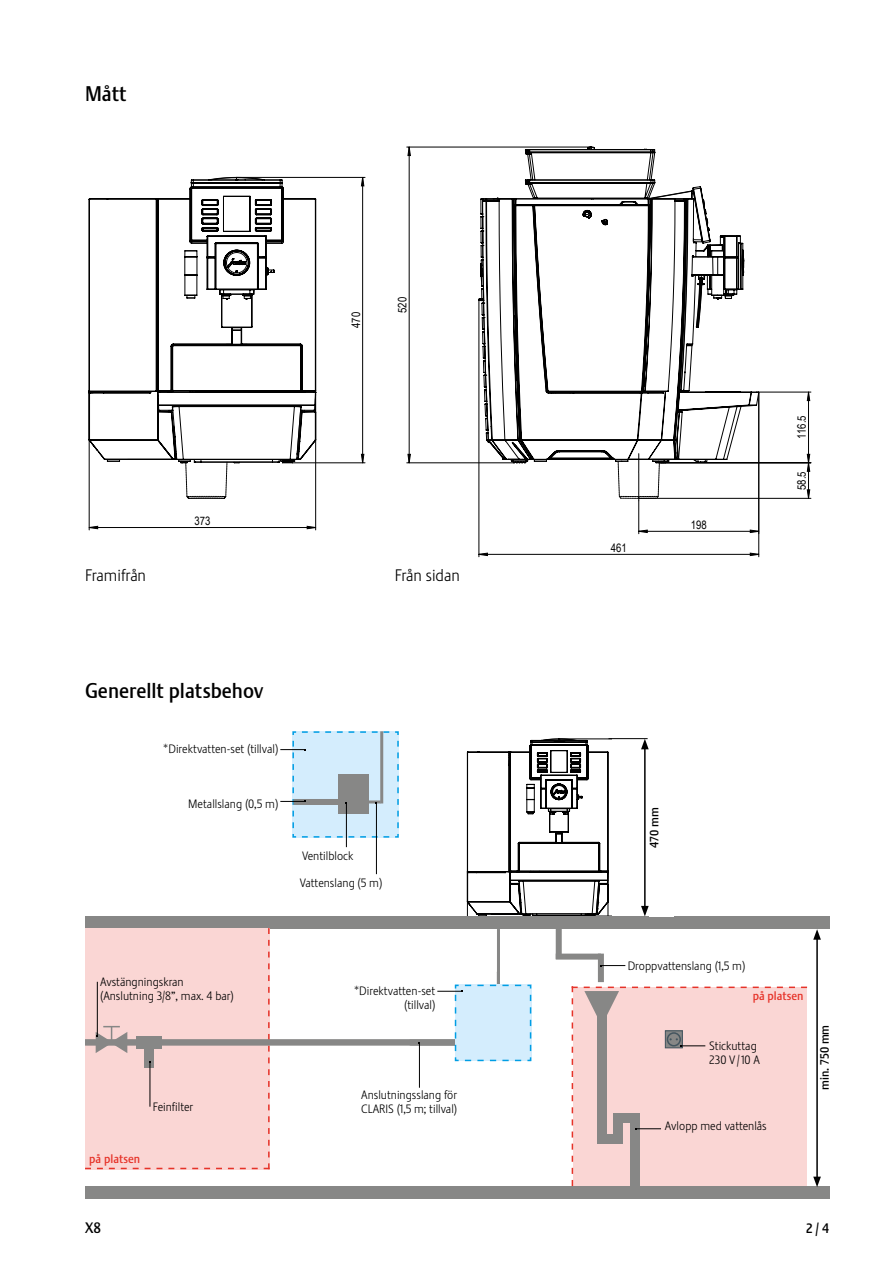
<style>
.page{position:relative;width:893px;height:1263px;background:#fff}
.page>*{position:absolute;margin:0;border:0;box-sizing:border-box;transform-origin:0 0}
.t1{font:21px "Stalemate LF";color:#000}
.t2{font:21px "Stalemate Pro 2 J Medium";color:#000}
.t3{font:16.5px "Stalemate Pro 2 J Light";color:#000}
.t4{font:15px "Stalemate Pro 2 J Medium";color:#000}
.t5{font:13.5px "Stalemate Pro 2 J Medium";color:#000}
.t6{font:12px/14.4px "Stalemate Pro 2 J Light";color:#000}
.t7{font:12px "Stalemate Pro 2 J Medium";color:#e63329}
.t8{font:12px "Stalemate Pro 2 J Medium";color:#000}
.t9{font:11.7px "Arial Narrow";color:#000}
</style>
<div class="page">
<hr style="left:85px;top:153px;width:1px;height:391px;background:#000">
<hr style="left:85px;top:153px;width:296px;height:1px;background:#000">
<hr style="left:85px;top:1058px;width:296px;height:1px;background:#000">
<svg style="left:85px;top:177px;width:276px;height:367px"></svg>
<hr style="left:214px;top:588px;width:103px;height:1px;background:#000">
<hr style="left:207px;top:564px;width:110px;height:1px;background:#000">
<hr style="left:89px;top:393px;width:1px;height:137px;background:#000">
<hr style="left:315px;top:440px;width:1px;height:90px;background:#000">
<hr style="left:85px;top:626px;width:153px;height:1px;background:#000">
<hr style="left:85px;top:786px;width:100px;height:1px;background:#000">
<hr style="left:237px;top:177px;width:128px;height:1px;background:#000">
<hr style="left:293px;top:463px;width:72px;height:1px;background:#000">
<svg style="left:89px;top:526px;width:228px;height:18px"></svg>
<svg style="left:361px;top:177px;width:3px;height:286px"></svg>
<svg style="left:89px;top:153px;width:227px;height:329px"></svg>
<svg style="left:88px;top:176px;width:228px;height:287px"></svg>
<svg style="left:185px;top:462px;width:42px;height:37px"></svg>
<hr style="left:892px;top:707px;width:1px;height:219px;background:#000">
<hr style="left:463px;top:1262px;width:148px;height:1px;background:#000">
<hr style="left:545px;top:993px;width:64px;height:1px;background:#000">
<hr style="left:736px;top:815px;width:1px;height:111px;background:#000">
<hr style="left:541px;top:978px;width:68px;height:1px;background:#000">
<hr style="left:467px;top:956px;width:141px;height:1px;background:#000">
<hr style="left:463px;top:1017px;width:97px;height:1px;background:#000">
<hr style="left:463px;top:1116px;width:64px;height:1px;background:#000">
<hr style="left:637px;top:739px;width:1px;height:177px;background:#000">
<svg style="left:466px;top:738px;width:145px;height:178px"></svg>
<div style="left:85px;top:916px;width:744px;height:13px;background:#878786"></div>
<div style="left:85px;top:1186px;width:744px;height:13px;background:#878786"></div>
<hr style="left:644px;top:747px;width:2px;height:161px;background:#000">
<svg style="left:641px;top:906px;width:8px;height:10px"></svg>
<svg style="left:641px;top:739px;width:8px;height:10px"></svg>
<hr style="left:608px;top:738px;width:40px;height:1px;background:#000">
<div style="left:556px;top:927px;width:6px;height:32px;background:#878786"></div>
<div style="left:598px;top:953px;width:6px;height:29px;background:#878786"></div>
<div style="left:556px;top:953px;width:45px;height:6px;background:#878786"></div>
<hr style="left:816px;top:937px;width:2px;height:242px;background:#000">
<svg style="left:813px;top:1176px;width:8px;height:11px"></svg>
<svg style="left:813px;top:929px;width:8px;height:11px"></svg>
<svg style="left:572px;top:986px;width:235px;height:200px"></svg>
<svg style="left:600px;top:965px;width:25px;height:1px"></svg>
<hr style="left:395px;top:107px;width:1px;height:462px;background:#000">
<hr style="left:395px;top:107px;width:434px;height:1px;background:#000">
<hr style="left:892px;top:107px;width:1px;height:462px;background:#000">
<hr style="left:395px;top:1058px;width:434px;height:1px;background:#000">
<hr style="left:758px;top:393px;width:1px;height:164px;background:#000">
<hr style="left:479px;top:300px;width:1px;height:257px;background:#000">
<hr style="left:638px;top:501px;width:1px;height:33px;background:#000">
<hr style="left:639px;top:498px;width:172px;height:1px;background:#000">
<hr style="left:661px;top:463px;width:150px;height:1px;background:#000">
<hr style="left:757px;top:392px;width:54px;height:1px;background:#000">
<hr style="left:407px;top:147px;width:184px;height:1px;background:#000">
<hr style="left:407px;top:463px;width:107px;height:1px;background:#000">
<svg style="left:395px;top:553px;width:364px;height:16px"></svg>
<svg style="left:638px;top:530px;width:121px;height:3px"></svg>
<svg style="left:807px;top:392px;width:3px;height:107px"></svg>
<svg style="left:407px;top:147px;width:4px;height:316px"></svg>
<svg style="left:478px;top:146px;width:281px;height:321px"></svg>
<svg style="left:618px;top:454px;width:42px;height:47px"></svg>
<hr style="left:346px;top:803px;width:1px;height:44px;background:#000">
<hr style="left:376px;top:803px;width:1px;height:71px;background:#000">
<svg style="left:280px;top:731px;width:119px;height:107px"></svg>
<div style="left:85px;top:1039px;width:419px;height:6px;background:#878786"></div>
<hr style="left:497px;top:929px;width:3px;height:82px;background:#878786">
<svg style="left:437px;top:984px;width:95px;height:78px"></svg>
<hr style="left:419px;top:1043px;width:1px;height:45px;background:#000">
<div style="left:85px;top:928px;width:185px;height:241px;background:#fad6d4"></div>
<h1 class="t2" style="left:85px;top:85px;width:43px">Mått</h1>
<p class="t9" style="left:194px;top:514px;width:17px">373</p>
<p class="t9" style="left:349px;top:328px;width:17px;rotate:-90deg">470</p>
<p class="t9" style="left:396px;top:313px;width:17px;rotate:-90deg">520</p>
<h2 class="t3" style="left:85px;top:568px;width:62px">Framifrån</h2>
<h2 class="t3" style="left:395px;top:568px;width:67px">Från sidan</h2>
<h1 class="t1" style="left:85px;top:682px;width:180px">Generellt platsbehov</h1>
<p class="t6" style="left:163px;top:743px;width:116px">*Direktvatten-set (tillval)</p>
<p class="t6" style="left:188px;top:797px;width:92px">Metallslang (0,5 m)</p>
<p class="t6" style="left:302px;top:849px;width:53px">Ventilblock</p>
<p class="t6" style="left:300px;top:876px;width:84px">Vattenslang (5 m)</p>
<p class="t6" style="left:100px;top:975px;width:135px">Avstängningskran (Anslutning 3/8”, max. 4 bar)</p>
<p class="t6" style="left:153px;top:1100px;width:42px">Feinfilter</p>
<p class="t7" style="left:89px;top:1153px;width:52px">på platsen</p>
<p class="t6" style="left:354px;top:984px;width:83px;text-align:right">*Direktvatten-set (tillval)</p>
<p class="t6" style="left:361px;top:1088px;width:97px">Anslutningsslang för<br>CLARIS (1,5 m; tillval)</p>
<p class="t9" style="left:611px;top:541px;width:17px">461</p>
<p class="t9" style="left:691px;top:518px;width:17px">198</p>
<p class="t9" style="left:795px;top:439px;width:25px;rotate:-90deg">116.5</p>
<p class="t9" style="left:795px;top:490px;width:20px;rotate:-90deg">58.5</p>
<p class="t8" style="left:649px;top:848px;width:42px;rotate:-90deg">470 mm</p>
<p class="t6" style="left:628px;top:959px;width:119px">Droppvattenslang (1,5 m)</p>
<p class="t7" style="left:753px;top:991px;width:52px">på platsen</p>
<p class="t6" style="left:709px;top:1039px;width:52px">Stickuttag<br>230 V / 10 A</p>
<p class="t6" style="left:665px;top:1119px;width:103px">Avlopp med vattenlås</p>
<p class="t8" style="left:819px;top:1090px;width:67px;rotate:-90deg">min. 750 mm</p>
<p class="t4" style="left:85px;top:1222px;width:18px">X8</p>
<p class="t5" style="left:806px;top:1222px;width:24px">2 / 4</p>
</div>
